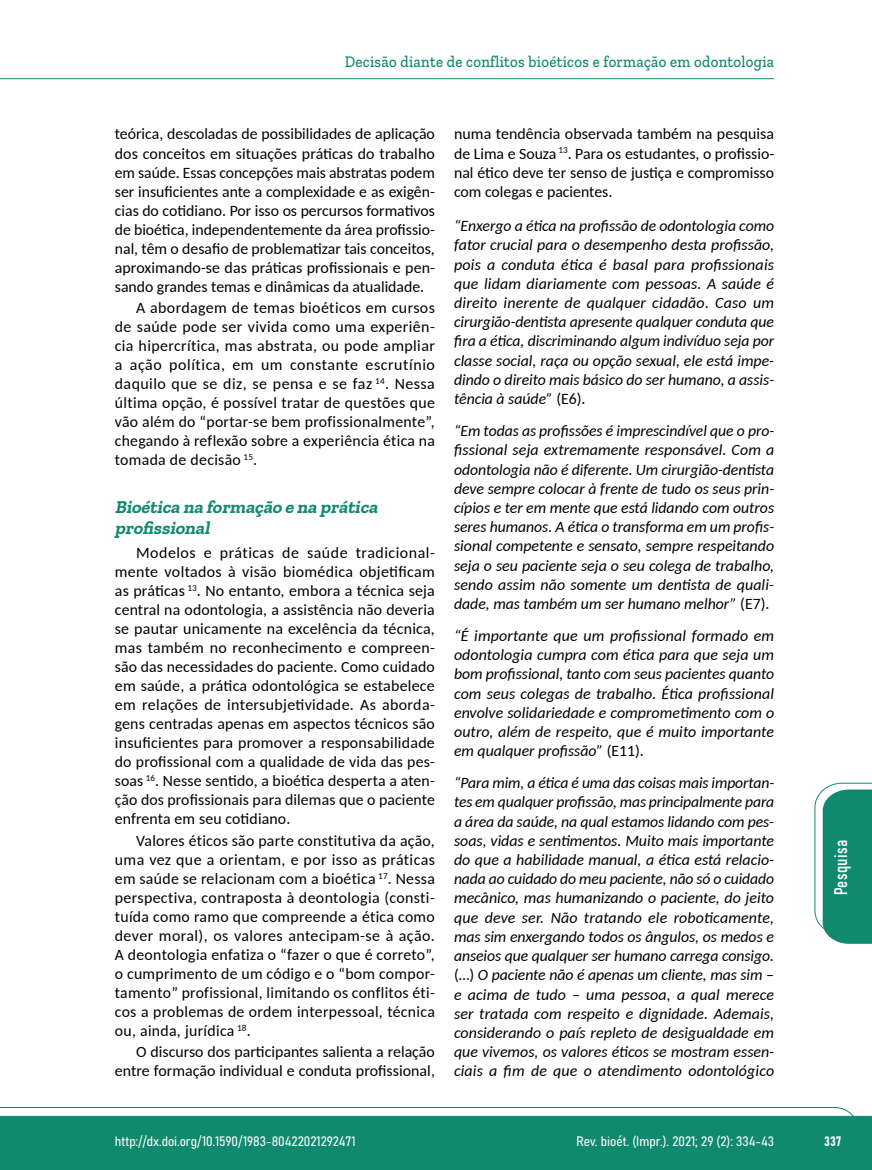
<style>
.page{position:relative;width:872px;height:1170px;background:#fff}
.page>*{position:absolute;margin:0;border:0;box-sizing:border-box;transform-origin:0 0}
.t1{font:italic 700 18px/21.8px "Zilla Slab";color:#108a6e}
.t2{font:18px "Bahnschrift";letter-spacing:.02em;color:#fff}
.t3{font:500 16.5px "Zilla Slab";letter-spacing:.02em;color:#108a6e;scale:.9 1}
.t4{font:15.75px/19px "Carlito";letter-spacing:.005em;color:#000;text-align:justify}
.t5{font:italic 15.75px/19.2px "Carlito";color:#000;text-align:justify}
.t6{font:13.5px "Bahnschrift";color:#fff}
.s1{font-style:normal}
</style>
<div class="page">
<svg style="left:0;top:1107px;width:859px;height:62px;background:#2e9880"></svg>
<hr style="left:0;top:78px;width:774px;height:1px;background:#108a6e">
<svg style="left:814px;top:782px;width:58px;height:161px"></svg>
<p class="t3" style="left:345px;top:53px;width:478px">Decisão diante de conflitos bioéticos e formação em odontologia</p>
<p class="t4" style="left:115px;top:124px;width:321px">teórica, descoladas de possibilidades de aplicação dos conceitos em situações práticas do trabalho em saúde. Essas concepções mais abstratas podem ser insuficientes ante a complexidade e as exigên&shy;cias do cotidiano. Por isso os percursos formativos de bioética, independentemente da área profissio&shy;nal, têm o desafio de problematizar tais conceitos, aproximando-se das práticas profissionais e pen&shy;sando grandes temas e dinâmicas da atualidade.</p>
<p class="t4" style="left:115px;top:297px;width:321px;text-indent:21px">A abordagem de temas bioéticos em cursos de saúde pode ser vivida como uma experiên&shy;cia hipercrítica, mas abstrata, ou pode ampliar a ação política, em um constante escrutínio daquilo que se diz, se pensa e se faz <sup>14</sup>. Nessa última opção, é possível tratar de questões que vão além do “portar-se bem profissionalmente”, chegando à reflexão sobre a experiência ética na tomada de decisão <sup>15</sup>.</p>
<p class="t1" style="left:115px;top:496px;width:268px">Bioética na formação e na prática profissional</p>
<p class="t4" style="left:115px;top:542px;width:322px;text-indent:21px">Modelos e práticas de saúde tradicional&shy;mente voltados à visão biomédica objetificam as práticas <sup>13</sup>. No entanto, embora a técnica seja central na odontologia, a assistência não deveria se pautar unicamente na excelência da técnica, mas também no reconhecimento e compreen&shy;são das necessidades do paciente. Como cuidado em saúde, a prática odontológica se estabelece em relações de intersubjetividade. As aborda&shy;gens centradas apenas em aspectos técnicos são insuficientes para promover a responsabilidade do profissional com a qualidade de vida das pes&shy;soas <sup>16</sup>. Nesse sentido, a bioética desperta a aten&shy;ção dos profissionais para dilemas que o paciente enfrenta em seu cotidiano.</p>
<p class="t4" style="left:115px;top:830px;width:321px;text-indent:21px">Valores éticos são parte constitutiva da ação, uma vez que a orientam, e por isso as práticas em saúde se relacionam com a bioética <sup>17</sup>. Nessa perspectiva, contraposta à deontologia (consti&shy;tuída como ramo que compreende a ética como dever moral), os valores antecipam-se à ação.<br>A deontologia enfatiza o “fazer o que é correto”, o cumprimento de um código e o “bom compor&shy;tamento” profissional, limitando os conflitos éti&shy;cos a problemas de ordem interpessoal, técnica ou, ainda, jurídica <sup>18</sup>.</p>
<p class="t4" style="left:115px;top:1041px;width:322px;text-align:right">O discurso dos participantes salienta a relação entre formação individual e conduta profissional,</p>
<p class="t4" style="left:454px;top:124px;width:321px">numa tendência observada também na pesquisa de Lima e Souza <sup>13</sup>. Para os estudantes, o profissio&shy;nal ético deve ter senso de justiça e compromisso com colegas e pacientes.</p>
<p class="t5" style="left:454px;top:216px;width:322px">“Enxergo a ética na profissão de odontologia como fator crucial para o desempenho desta profissão, pois a conduta ética é basal para profissionais que lidam diariamente com pessoas. A saúde é direito inerente de qualquer cidadão. Caso um cirurgião-dentista apresente qualquer conduta que fira a ética, discriminando algum indivíduo seja por classe social, raça ou opção sexual, ele está impe&shy;dindo o direito mais básico do ser humano, a assis&shy;tência à saúde” <span class="s1">(E6).</span></p>
<p class="t5" style="left:454px;top:420px;width:322px">“Em todas as profissões é imprescindível que o pro&shy;fissional seja extremamente responsável. Com a odontologia não é diferente. Um cirurgião-dentista deve sempre colocar à frente de tudo os seus prin&shy;cípios e ter em mente que está lidando com outros seres humanos. A ética o transforma em um profis&shy;sional competente e sensato, sempre respeitando seja o seu paciente seja o seu colega de trabalho, sendo assim não somente um dentista de quali&shy;dade, mas também um ser humano melhor” <span class="s1">(E7).</span></p>
<p class="t5" style="left:454px;top:625px;width:322px">“É importante que um profissional formado em odontologia cumpra com ética para que seja um bom profissional, tanto com seus pacientes quanto com seus colegas de trabalho. Ética profissional envolve solidariedade e comprometimento com o outro, além de respeito, que é muito importante em qualquer profissão” <span class="s1">(E11).</span></p>
<p class="t5" style="left:454px;top:772px;width:322px">“Para mim, a ética é uma das coisas mais importan&shy;tes em qualquer profissão, mas principalmente para a área da saúde, na qual estamos lidando com pes&shy;soas, vidas e sentimentos. Muito mais importante do que a habilidade manual, a ética está relacio&shy;nada ao cuidado do meu paciente, não só o cuidado mecânico, mas humanizando o paciente, do jeito que deve ser. Não tratando ele roboticamente, mas sim enxergando todos os ângulos, os medos e anseios que qualquer ser humano carrega consigo. <span class="s1">(…)</span> O paciente não é apenas um cliente, mas sim – e acima de tudo – uma pessoa, a qual merece ser tratada com respeito e dignidade. Ademais, considerando o país repleto de desigualdade em que vivemos, os valores éticos se mostram essen&shy;ciais a fim de que o atendimento odontológico</p>
<p class="t2" style="left:827px;top:895px;width:57px;rotate:-90deg">Pesquisa</p>
<p class="t6" style="left:115px;top:1131px;width:242px">http://dx.doi.org/10.1590/1983-80422021292471</p>
<p class="t6" style="left:576px;top:1131px;width:199px">Rev. bioét. (Impr.). 2021; 29 (2): 334-43</p>
<p class="t6" style="left:824px;top:1130px;width:18px">337</p>
</div>
